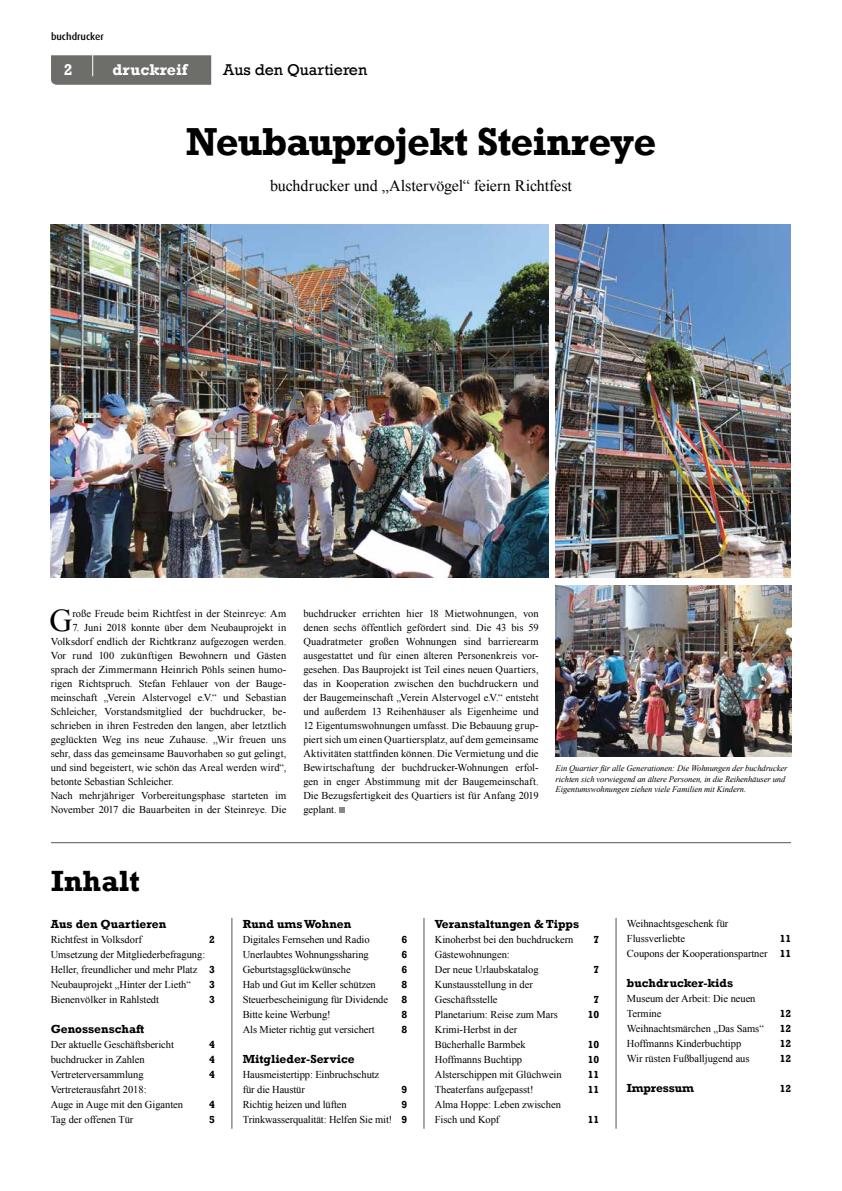
<style>
.page{position:relative;width:842px;height:1191px;background:#fff}
.page>*{position:absolute;margin:0;border:0;box-sizing:border-box;transform-origin:0 0}
.t1{font:700 40px "Rockwell";letter-spacing:-.025em;color:#000}
.t2{font:31.6px "Times New Roman";color:#000}
.t3{font:700 30px "Rockwell";color:#000}
.t4{font:16px "Times New Roman";letter-spacing:-.005em;color:#000}
.t5{font:16px "Rockwell";color:#000}
.t6{font:700 16px "Rockwell";color:#fff}
.t7{font:700 12px "Rockwell";color:#000}
.t8{font:10.5px/14px "Times New Roman";letter-spacing:-.005em;color:#000}
.t9{font:700 10.5px "Rockwell";color:#000}
.t10{font:500 10px "Dax";color:#000}
.t11{font:italic 8.5px/10.2px "Times New Roman";letter-spacing:-.01em;color:#000}
.s1{font-family:"Rockwell";font-weight:700}
</style>
<div class="page">
<img style="left:556px;top:224px;width:235px;height:353px">
<img style="left:51px;top:224px;width:497px;height:353px">
<svg style="left:51px;top:55px;width:160px;height:30px;background:#6f6f6b"></svg>
<hr style="left:92px;top:42px;width:1px;height:34px;background:#fff">
<hr style="left:51px;top:842px;width:740px;height:1px;background:#545552">
<svg style="left:339px;top:807px;width:6px;height:6px"></svg>
<hr style="left:231px;top:918px;width:1px;height:210px;background:#545552">
<hr style="left:423px;top:918px;width:1px;height:210px;background:#545552">
<hr style="left:615px;top:918px;width:1px;height:210px;background:#545552">
<img style="left:556px;top:586px;width:235px;height:171px">
<p class="t10" style="left:51px;top:31px;width:54px">buchdrucker</p>
<h3 class="t6" style="left:64px;top:60px;width:10px">2</h3>
<h3 class="t6" style="left:113px;top:60px;width:76px">druckreif</h3>
<h3 class="t5" style="left:223px;top:60px;width:145px">Aus den Quartieren</h3>
<h1 class="t1" style="left:186px;top:118px;width:472px">Neubauprojekt Steinreye</h1>
<h3 class="t4" style="left:270px;top:175px;width:303px">buchdrucker und „Alstervögel“ feiern Richtfest</h3>
<h2 class="t2" style="left:50px;top:599px;width:24px">G</h2>
<p class="t8" style="left:72px;top:606px;width:215px">roße Freude beim Richtfest in der Steinreye: Am</p>
<p class="t8" style="left:51px;top:620px;width:237px;text-indent:22px">7. Juni 2018 konnte über dem Neubauprojekt in Volksdorf endlich der Richtkranz aufgezogen werden.<br>Vor rund 100 zukünftigen Bewohnern und Gästen sprach der Zimmermann Heinrich Pöhls seinen humo&shy;rigen Richtspruch. Stefan Fehlauer von der Bauge&shy;meinschaft „Verein Alstervogel e.V.“ und Sebastian Schleicher, Vorstandsmitglied der buchdrucker, be&shy;schrieben in ihren Festreden den langen, aber letztlich geglückten Weg ins neue Zuhause. „Wir freuen uns sehr, dass das gemeinsame Bauvorhaben so gut gelingt, und sind begeistert, wie schön das Areal werden wird“, betonte Sebastian Schleicher.<br>Nach mehrjähriger Vorbereitungsphase starteten im November 2017 die Bauarbeiten in der Steinreye. Die</p>
<p class="t8" style="left:303px;top:606px;width:237px;text-align:justify">buchdrucker errichten hier 18 Mietwohnungen, von denen sechs öffentlich gefördert sind. Die 43 bis 59<br>Quadratmeter großen Wohnungen sind barrierearm ausgestattet und für einen älteren Personenkreis vor&shy;gesehen. Das Bauprojekt ist Teil eines neuen Quartiers, das in Kooperation zwischen den buchdruckern und der Baugemeinschaft „Verein Alstervogel e.V.“ entsteht und außerdem 13 Reihenhäuser als Eigenheime und 12 Eigentumswohnungen umfasst. Die Bebauung grup&shy;piert sich um einen Quartiersplatz, auf dem gemeinsame Aktivitäten stattfinden können. Die Vermietung und die Bewirtschaftung der buchdrucker-Wohnungen erfol&shy;gen in enger Abstimmung mit der Baugemeinschaft.<br>Die Bezugsfertigkeit des Quartiers ist für Anfang 2019 geplant.</p>
<p class="t11" style="left:556px;top:763px;width:233px">Ein Quartier für alle Generationen: Die Wohnungen der buchdrucker richten sich vorwiegend an ältere Personen, in die Reihenhäuser und<br>Eigentumswohnungen ziehen viele Familien mit Kindern.</p>
<h3 class="t3" style="left:51px;top:863px;width:90px">Inhalt</h3>
<p class="t7" style="left:51px;top:917px;width:117px">Aus den Quartieren</p>
<p class="t8" style="left:51px;top:932px;width:93px">Richtfest in Volksdorf</p>
<p class="t9" style="left:209px;top:933px;width:7px">2</p>
<p class="t8" style="left:51px;top:947px;width:166px;line-height:15px">Umsetzung der Mitgliederbefragung:<br>Heller, freundlicher und mehr Platz <span class="s1">3<br></span>Neubauprojekt „Hinter der Lieth“</p>
<p class="t9" style="left:209px;top:978px;width:7px">3</p>
<p class="t8" style="left:51px;top:992px;width:110px">Bienenvölker in Rahlstedt</p>
<p class="t9" style="left:209px;top:993px;width:7px">3</p>
<p class="t7" style="left:51px;top:1022px;width:95px">Genossenschaft</p>
<p class="t8" style="left:51px;top:1037px;width:125px">Der aktuelle Geschäftsbericht</p>
<p class="t9" style="left:209px;top:1038px;width:7px">4</p>
<p class="t8" style="left:51px;top:1052px;width:96px">buchdrucker in Zahlen</p>
<p class="t9" style="left:209px;top:1053px;width:7px">4</p>
<p class="t8" style="left:51px;top:1067px;width:94px">Vertreterversammlung</p>
<p class="t9" style="left:209px;top:1068px;width:7px">4</p>
<p class="t8" style="left:51px;top:1082px;width:134px;line-height:15px">Vertreterausfahrt 2018:<br>Auge in Auge mit den Giganten</p>
<p class="t9" style="left:209px;top:1098px;width:7px">4</p>
<p class="t8" style="left:51px;top:1112px;width:84px">Tag der offenen Tür</p>
<p class="t9" style="left:209px;top:1113px;width:7px">5</p>
<p class="t7" style="left:243px;top:917px;width:110px">Rund ums Wohnen</p>
<p class="t8" style="left:243px;top:932px;width:128px">Digitales Fernsehen und Radio</p>
<p class="t9" style="left:401px;top:933px;width:7px">6</p>
<p class="t8" style="left:243px;top:947px;width:128px">Unerlaubtes Wohnungssharing</p>
<p class="t9" style="left:401px;top:948px;width:7px">6</p>
<p class="t8" style="left:243px;top:962px;width:109px">Geburtstagsglückwünsche</p>
<p class="t9" style="left:401px;top:963px;width:7px">6</p>
<p class="t8" style="left:243px;top:977px;width:135px">Hab und Gut im Keller schützen</p>
<p class="t9" style="left:401px;top:978px;width:7px">8</p>
<p class="t8" style="left:243px;top:992px;width:147px">Steuerbescheinigung für Dividende</p>
<p class="t9" style="left:401px;top:993px;width:7px">8</p>
<p class="t8" style="left:243px;top:1007px;width:89px">Bitte keine Werbung!</p>
<p class="t9" style="left:401px;top:1008px;width:7px">8</p>
<p class="t8" style="left:243px;top:1022px;width:133px">Als Mieter richtig gut versichert</p>
<p class="t9" style="left:401px;top:1023px;width:7px">8</p>
<p class="t7" style="left:243px;top:1052px;width:113px">Mitglieder-Service</p>
<p class="t8" style="left:243px;top:1067px;width:138px;line-height:15px">Hausmeistertipp: Einbruchschutz für die Haustür</p>
<p class="t9" style="left:401px;top:1083px;width:7px">9</p>
<p class="t8" style="left:243px;top:1097px;width:105px">Richtig heizen und lüften</p>
<p class="t9" style="left:401px;top:1098px;width:7px">9</p>
<p class="t8" style="left:243px;top:1112px;width:166px">Trinkwasserqualität: Helfen Sie mit! <span class="s1">9</span></p>
<p class="t7" style="left:435px;top:917px;width:146px">Veranstaltungen &amp; Tipps</p>
<p class="t8" style="left:435px;top:932px;width:140px">Kinoherbst bei den buchdruckern</p>
<p class="t9" style="left:593px;top:933px;width:7px">7</p>
<p class="t8" style="left:435px;top:947px;width:105px;line-height:15px">Gästewohnungen:<br>Der neue Urlaubskatalog</p>
<p class="t9" style="left:593px;top:963px;width:7px">7</p>
<p class="t8" style="left:435px;top:977px;width:100px;line-height:15px">Kunstausstellung in der<br>Geschäftsstelle</p>
<p class="t9" style="left:593px;top:993px;width:7px">7</p>
<p class="t8" style="left:435px;top:1007px;width:125px">Planetarium: Reise zum Mars</p>
<p class="t9" style="left:588px;top:1008px;width:13px">10</p>
<p class="t8" style="left:435px;top:1022px;width:92px;line-height:15px">Krimi-Herbst in der<br>Bücherhalle Barmbek</p>
<p class="t9" style="left:588px;top:1038px;width:13px">10</p>
<p class="t8" style="left:435px;top:1052px;width:89px">Hoffmanns Buchtipp</p>
<p class="t9" style="left:588px;top:1053px;width:13px">10</p>
<p class="t8" style="left:435px;top:1067px;width:128px">Alsterschippen mit Glüchwein</p>
<p class="t9" style="left:588px;top:1068px;width:13px">11</p>
<p class="t8" style="left:435px;top:1082px;width:100px">Theaterfans aufgepasst!</p>
<p class="t9" style="left:588px;top:1083px;width:13px">11</p>
<p class="t8" style="left:435px;top:1097px;width:128px;line-height:15px">Alma Hoppe: Leben zwischen<br>Fisch und Kopf</p>
<p class="t9" style="left:588px;top:1113px;width:13px">11</p>
<p class="t8" style="left:627px;top:916px;width:103px;line-height:15px">Weihnachtsgeschenk für<br>Flussverliebte</p>
<p class="t9" style="left:780px;top:932px;width:13px">11</p>
<p class="t8" style="left:627px;top:946px;width:166px">Coupons der Kooperationspartner <span class="s1">11</span></p>
<p class="t7" style="left:627px;top:976px;width:108px">buchdrucker-kids</p>
<p class="t8" style="left:627px;top:991px;width:130px;line-height:15px">Museum der Arbeit: Die neuen<br>Termine</p>
<p class="t9" style="left:780px;top:1007px;width:13px">12</p>
<p class="t8" style="left:627px;top:1021px;width:139px">Weihnachtsmärchen „Das Sams“</p>
<p class="t9" style="left:780px;top:1022px;width:13px">12</p>
<p class="t8" style="left:627px;top:1036px;width:116px">Hoffmanns Kinderbuchtipp</p>
<p class="t9" style="left:780px;top:1037px;width:13px">12</p>
<p class="t8" style="left:627px;top:1051px;width:124px">Wir rüsten Fußballjugend aus</p>
<p class="t9" style="left:780px;top:1052px;width:13px">12</p>
<p class="t7" style="left:627px;top:1081px;width:69px">Impressum</p>
<p class="t9" style="left:780px;top:1082px;width:13px">12</p>
</div>
